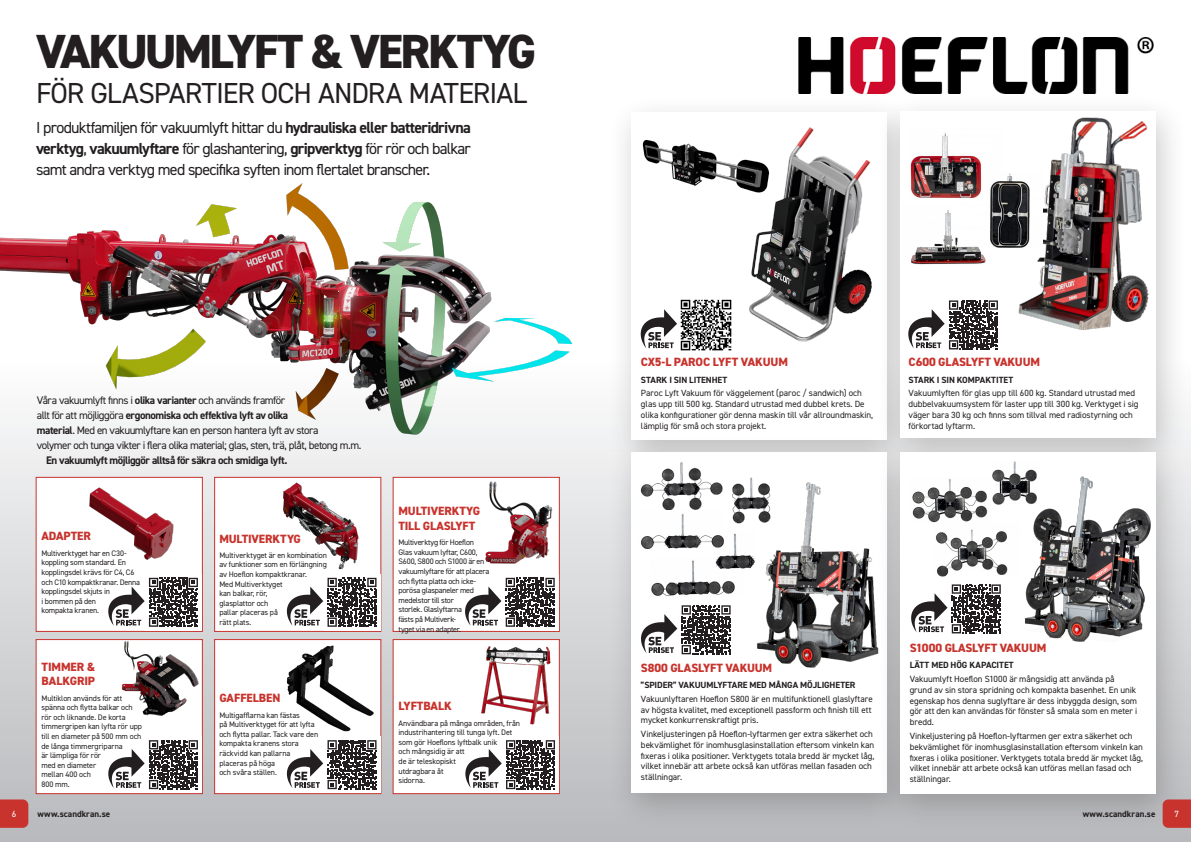
<style>
.page{position:relative;width:1191px;height:842px;background:#fff}
.page>*{position:absolute;margin:0;border:0;box-sizing:border-box;transform-origin:0 0}
.t1{font:800 48px "DIN2014";letter-spacing:-.055em;color:#231f20}
.t2{font:29px "DIN2014";letter-spacing:-.03em;color:#231f20}
.t3{font:16px/21px "DIN2014";letter-spacing:-.05em;color:#231f20;text-align:justify}
.t4{font:800 12px/14.4px "DIN2014";letter-spacing:-.01em;color:#c8332d}
.t5{font:11px/15px "DIN2014";letter-spacing:-.045em;color:#231f20}
.t6{font:700 11px "DIN2014";letter-spacing:-.04em;color:#231f20}
.t7{font:9px/10.8px "DIN2014";letter-spacing:-.01em;color:#231f20}
.t8{font:700 9px "DIN2014";color:#231f20}
.t9{font:9px "DIN2014";color:#fff}
.t10{font:8px/9.6px "DIN2014";letter-spacing:-.015em;color:#231f20}
.s1{font-weight:700}
</style>
<div class="page">
<div style="left:0;top:0;width:1191px;height:842px;background:linear-gradient(to bottom,#fff,#c3c1c3)"></div>
<div style="left:607px;top:94px;width:313px;height:384px;background:#f9f9f9"></div>
<div style="left:631px;top:112px;width:256px;height:327px;background:#fff"></div>
<div style="left:875px;top:93px;width:313px;height:384px;background:#231f20;opacity:.24"></div>
<div style="left:899px;top:111px;width:256px;height:327px;background:#fff"></div>
<div style="left:607px;top:434px;width:313px;height:398px;background:#231f20;opacity:.24"></div>
<div style="left:631px;top:452px;width:256px;height:340px;background:#fff"></div>
<div style="left:875px;top:434px;width:313px;height:399px;background:#231f20;opacity:.24"></div>
<div style="left:899px;top:452px;width:256px;height:342px;background:#fff"></div>
<img style="left:992px;top:94px;width:158px;height:236px">
<img style="left:757px;top:479px;width:143px;height:191px">
<img style="left:651px;top:560px;width:84px;height:36px">
<img style="left:732px;top:477px;width:44px;height:48px">
<img style="left:640px;top:461px;width:83px;height:49px">
<img style="left:1025px;top:471px;width:153px;height:180px">
<img style="left:934px;top:522px;width:74px;height:55px">
<img style="left:912px;top:478px;width:76px;height:44px">
<img style="left:0;top:177px;width:581px;height:265px">
<img style="left:797px;top:37px;width:357px;height:57px">
<div style="left:393px;top:639px;width:166px;height:155px;background:#fff;border:1px solid #c8332d"></div>
<div style="left:214px;top:639px;width:167px;height:155px;background:#fff;border:1px solid #c8332d"></div>
<div style="left:36px;top:639px;width:166px;height:155px;background:#fff;border:1px solid #c8332d"></div>
<div style="left:393px;top:477px;width:166px;height:154px;background:#fff;border:1px solid #c8332d"></div>
<div style="left:214px;top:477px;width:167px;height:154px;background:#fff;border:1px solid #c8332d"></div>
<div style="left:36px;top:477px;width:166px;height:154px;background:#fff;border:1px solid #c8332d"></div>
<img style="left:453px;top:637px;width:124px;height:89px">
<img style="left:121px;top:640px;width:78px;height:76px">
<img style="left:286px;top:645px;width:87px;height:86px">
<img style="left:282px;top:476px;width:78px;height:93px">
<img style="left:485px;top:481px;width:67px;height:83px">
<img style="left:89px;top:487px;width:85px;height:73px">
<img style="left:910px;top:210px;width:89px;height:55px">
<img style="left:910px;top:129px;width:92px;height:70px">
<img style="left:987px;top:172px;width:55px;height:76px">
<img style="left:713px;top:533px;width:42px;height:38px">
<img style="left:992px;top:461px;width:45px;height:44px">
<div style="left:145px;top:574px;width:57px;height:57px;background:#fff"></div>
<svg style="left:149px;top:577px;width:49px;height:1px"></svg>
<svg style="left:108px;top:578px;width:90px;height:49px"></svg>
<div style="left:324px;top:574px;width:56px;height:57px;background:#fff"></div>
<svg style="left:327px;top:577px;width:50px;height:50px"></svg>
<svg style="left:286px;top:578px;width:90px;height:49px"></svg>
<div style="left:502px;top:574px;width:56px;height:57px;background:#fff"></div>
<svg style="left:505px;top:577px;width:50px;height:50px"></svg>
<svg style="left:465px;top:578px;width:89px;height:49px"></svg>
<div style="left:502px;top:736px;width:57px;height:57px;background:#fff"></div>
<svg style="left:465px;top:740px;width:90px;height:49px"></svg>
<div style="left:324px;top:736px;width:56px;height:57px;background:#fff"></div>
<svg style="left:327px;top:740px;width:50px;height:50px"></svg>
<svg style="left:286px;top:740px;width:90px;height:49px"></svg>
<div style="left:145px;top:736px;width:57px;height:57px;background:#fff"></div>
<svg style="left:108px;top:740px;width:90px;height:49px"></svg>
<svg style="left:640px;top:309px;width:37px;height:39px"></svg>
<img style="left:680px;top:299px;width:52px;height:52px">
<div style="left:945px;top:297px;width:56px;height:56px;background:#fff"></div>
<div style="left:946px;top:298px;width:54px;height:54px;background:linear-gradient(to right,#fff,#fff)"></div>
<svg style="left:908px;top:300px;width:90px;height:49px"></svg>
<div style="left:949px;top:582px;width:54px;height:54px;background:linear-gradient(to right,#fff,#fff)"></div>
<svg style="left:911px;top:584px;width:89px;height:49px"></svg>
<div style="left:679px;top:603px;width:54px;height:54px;background:linear-gradient(to right,#fff,#fff)"></div>
<svg style="left:641px;top:605px;width:89px;height:49px"></svg>
<img style="left:641px;top:513px;width:82px;height:36px">
<img style="left:642px;top:139px;width:105px;height:51px">
<img style="left:747px;top:117px;width:136px;height:232px">
<svg style="left:0;top:799px;width:28px;height:29px"></svg>
<svg style="left:1162px;top:799px;width:29px;height:29px"></svg>
<p class="t1" style="left:36px;top:19px;width:502px">VAKUUMLYFT &amp; VERKTYG</p>
<p class="t2" style="left:36px;top:74px;width:492px">FÖR GLASPARTIER OCH ANDRA MATERIAL</p>
<p class="t3" style="left:36px;top:116px;width:436px">I produktfamiljen för vakuumlyft hittar du <span class="s1">hydrauliska eller batteridrivna verktyg</span>, <span class="s1">vakuumlyftare</span> för glashantering, <span class="s1">gripverktyg</span> för rör och balkar samt andra verktyg med specifika syften inom flertalet branscher.</p>
<p class="t5" style="left:37px;top:393px;width:283px">Våra vakuumlyft finns i <span class="s1">olika varianter</span> och används framför<br>allt för att möjliggöra <span class="s1">ergonomiska och effektiva lyft av olika material</span>. Med en vakuumlyftare kan en person hantera lyft av stora</p>
<p class="t5" style="left:37px;top:438px;width:326px">volymer och tunga vikter i flera olika material; glas, sten, trä, plåt, betong m.m.</p>
<p class="t6" style="left:46px;top:453px;width:243px">En vakuumlyft möjliggör alltså för säkra och smidiga lyft.</p>
<p class="t4" style="left:41px;top:529px;width:51px">ADAPTER</p>
<p class="t10" style="left:41px;top:548px;width:100px">Multiverktyget har en C30- koppling som standard. En kopplingsdel krävs för C4, C6 och C10 kompaktkranar. Denna kopplingsdel skjuts in<br>i bommen på den<br>kompakta kranen.</p>
<p class="t4" style="left:42px;top:659px;width:55px">TIMMER &amp;<br>BALKGRIP</p>
<p class="t10" style="left:41px;top:693px;width:102px">Multiklon används för att spänna och flytta balkar och rör och liknande. De korta timmergripen kan lyfta rör upp till en diameter på 500 mm och de långa timmergriparna<br>är lämpliga för rör<br>med en diameter<br>mellan 400 och<br>800 mm.</p>
<p class="t4" style="left:219px;top:531px;width:83px">MULTIVERKTYG</p>
<p class="t10" style="left:219px;top:550px;width:109px">Multiverktyget är en kombination av funktioner som en förlängning av Hoeflon kompaktkranar.<br>Med Multiverktyget<br>kan balkar, rör,<br>glasplattor och<br>pallar placeras på<br>rätt plats.</p>
<p class="t4" style="left:219px;top:691px;width:62px">GAFFELBEN</p>
<p class="t10" style="left:219px;top:710px;width:100px">Multigafflarna kan fästas<br>på Multiverktyget för att lyfta och flytta pallar. Tack vare den kompakta kranens stora räckvidd kan pallarna placeras på höga<br>och svåra ställen.</p>
<p class="t4" style="left:398px;top:504px;width:83px">MULTIVERKTYG<br>TILL GLASLYFT</p>
<p class="t10" style="left:398px;top:537px;width:92px">Multiverktyg för Hoeflon<br>Glas vakuum lyftar, C600,<br>S600, S800 och S1000 är en vakuumlyftare för att placera och flytta platta och icke&shy;porösa glaspaneler med medelstor till stor<br>storlek. Glaslyftarna<br>fästs på Multiverk-<br>tyget via en adapter.</p>
<p class="t4" style="left:398px;top:699px;width:55px">LYFTBALK</p>
<p class="t10" style="left:398px;top:718px;width:123px">Användbara på många områden, från industrihantering till tunga lyft. Det som gör Hoeflons lyftbalk unik<br>och mångsidig är att<br>de är teleskopiskt<br>utdragbara åt<br>sidorna.</p>
<p class="t4" style="left:641px;top:355px;width:149px">CX5-L PAROC LYFT VAKUUM</p>
<p class="t8" style="left:641px;top:373px;width:88px">STARK I SIN LITENHET</p>
<p class="t7" style="left:641px;top:388px;width:234px">Paroc Lyft Vakuum för väggelement (paroc / sandwich) och glas upp till 500 kg. Standard utrustad med dubbel krets. De olika konfigurationer gör denna maskin till vår allroundmaskin, lämplig för små och stora projekt.</p>
<p class="t4" style="left:908px;top:355px;width:133px">C600 GLASLYFT VAKUUM</p>
<p class="t8" style="left:908px;top:373px;width:106px">STARK I SIN KOMPAKTITET</p>
<p class="t7" style="left:908px;top:388px;width:231px">Vakuumlyften för glas upp till 600 kg. Standard utrustad med dubbelvakuumsystem för laster upp till 300 kg. Verktyget i sig väger bara 30 kg och finns som tillval med radiostyrning och förkortad lyftarm.</p>
<p class="t4" style="left:641px;top:660px;width:133px">S800 GLASLYFT VAKUUM</p>
<p class="t8" style="left:641px;top:679px;width:216px">”SPIDER” VAKUUMLYFTARE MED MÅNGA MÖJLIGHETER</p>
<p class="t7" style="left:641px;top:693px;width:233px">Vakuunlyftaren Hoeflon S800 är en multifunktionell glaslyftare av högsta kvalitet, med exceptionell passform och finish till ett mycket konkurrenskraftigt pris.</p>
<p class="t7" style="left:641px;top:728px;width:235px">Vinkeljusteringen på Hoeflon-lyftarmen ger extra säkerhet och bekvämlighet för inomhusglasinstallation eftersom vinkeln kan fixeras i olika positioner. Verktygets totala bredd är mycket låg, vilket innebär att arbete också kan utföras mellan fasaden och ställningar.</p>
<p class="t4" style="left:909px;top:641px;width:138px">S1000 GLASLYFT VAKUUM</p>
<p class="t8" style="left:909px;top:659px;width:106px">LÄTT MED HÖG KAPACITET</p>
<p class="t7" style="left:909px;top:673px;width:229px">Vakuumlyft Hoeflon S1000 är mångsidig att använda på grund av sin stora spridning och kompakta basenhet. En unik egenskap hos denna suglyftare är dess inbyggda design, som gör att den kan användas för fönster så smala som en meter i bredd.</p>
<p class="t7" style="left:909px;top:730px;width:235px">Vinkeljustering på Hoeflon-lyftarmen ger extra säkerhet och bekvämlighet för inomhusglasinstallation eftersom vinkeln kan fixeras i olika positioner. Verktygets totala bredd är mycket låg, vilket innebär att arbete också kan utföras mellan fasad och ställningar.</p>
<p class="t9" style="left:12px;top:808px;width:6px">6</p>
<p class="t8" style="left:38px;top:808px;width:74px">www.scandkran.se</p>
<p class="t8" style="left:1082px;top:808px;width:74px">www.scandkran.se</p>
<p class="t9" style="left:1174px;top:808px;width:6px">7</p>
</div>
